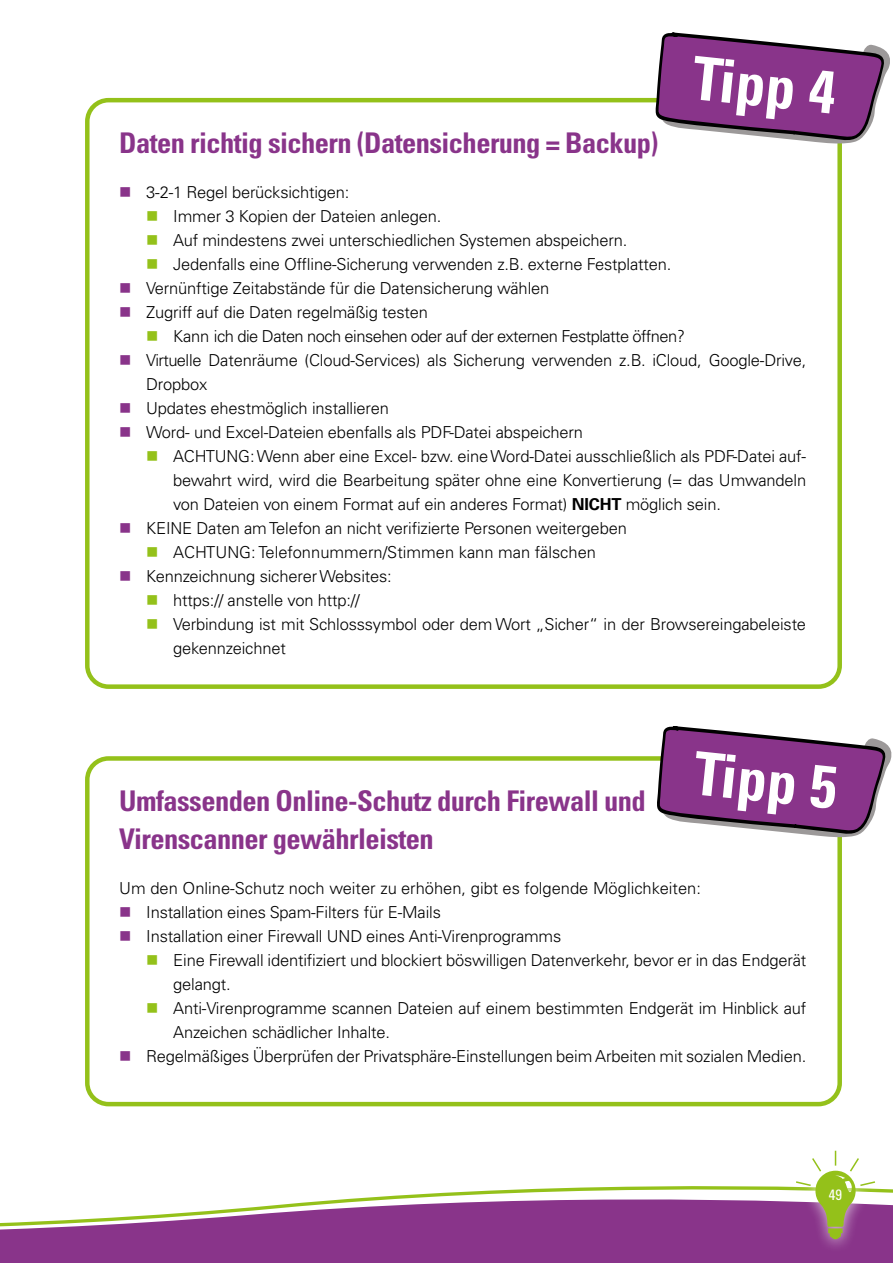
<style>
.page{position:relative;width:893px;height:1263px;background:#fff}
.page>*{position:absolute;margin:0;border:0;box-sizing:border-box;transform-origin:0 0}
.t1{font:700 condensed 60px "Univers LT Pro";color:#fff}
.t2{font:700 condensed 28.5px/37.5px "Univers LT Pro";letter-spacing:-.02em;color:#89348a}
.t3{font:300 16.5px/24px "Univers LT Pro 45";letter-spacing:-.01em;color:#000}
.t4{font:300 16.5px "Univers LT Pro 45";letter-spacing:-.035em;color:#000}
.t5{font:condensed 15px "Univers LT Pro";color:#fff}
.s1{font-family:"Univers LT Pro 65";font-weight:700}
</style>
<div class="page">
<svg style="left:0;top:1186px;width:893px;height:77px;fill:#89348a"></svg>
<div style="left:784px;top:1138px;width:103px;height:114px;background:#fff;opacity:.75"></div>
<svg style="left:794px;top:1151px;width:83px;height:88px"></svg>
<div style="left:85px;top:98px;width:757px;height:591px;border:4px solid #94c11a;border-radius:21px"></div>
<svg style="left:655px;top:32px;width:235px;height:112px"></svg>
<div style="left:85px;top:756px;width:757px;height:350px;border:4px solid #94c11a;border-radius:21px"></div>
<svg style="left:656px;top:726px;width:236px;height:111px"></svg>
<h1 class="t1" style="left:696px;top:41px;width:145px;rotate:6deg">Tipp 4</h1>
<h2 class="t2" style="left:119px;top:123px;width:540px">Daten richtig sichern (Datensicherung = Backup)</h2>
<p class="t3" style="left:146px;top:180px;width:205px">3-2-1 Regel berücksichtigen:</p>
<p class="t3" style="left:173px;top:204px;width:270px">Immer 3 Kopien der Dateien anlegen.</p>
<p class="t3" style="left:173px;top:228px;width:456px">Auf mindestens zwei unterschiedlichen Systemen abspeichern.</p>
<p class="t3" style="left:173px;top:252px;width:500px">Jedenfalls eine Offline-Sicherung verwenden z.B. externe Festplatten.</p>
<p class="t3" style="left:146px;top:276px;width:405px">Vernünftige Zeitabstände für die Datensicherung wählen</p>
<p class="t3" style="left:146px;top:300px;width:283px">Zugriff auf die Daten regelmäßig testen</p>
<p class="t4" style="left:173px;top:325px;width:513px">Kann ich die Daten noch einsehen oder auf der externen Festplatte öffnen?</p>
<p class="t3" style="left:146px;top:348px;width:662px">Virtuelle Datenräume (Cloud-Services) als Sicherung verwenden z.B. iCloud, Google-Drive,</p>
<p class="t3" style="left:146px;top:372px;width:63px">Dropbox</p>
<p class="t3" style="left:146px;top:396px;width:244px">Updates ehestmöglich installieren</p>
<p class="t3" style="left:146px;top:420px;width:438px">Word- und Excel-Dateien ebenfalls als PDF-Datei abspeichern</p>
<p class="t3" style="left:173px;top:444px;width:634px">ACHTUNG: Wenn aber eine Excel- bzw. eine Word-Datei ausschließlich als PDF-Datei auf-</p>
<p class="t3" style="left:173px;top:468px;width:635px">bewahrt wird, wird die Bearbeitung später ohne eine Konvertierung (= das Umwandeln</p>
<p class="t3" style="left:173px;top:492px;width:549px">von Dateien von einem Format auf ein anderes Format) <span class="s1">NICHT</span> möglich sein.</p>
<p class="t3" style="left:146px;top:516px;width:482px">KEINE Daten am Telefon an nicht verifizierte Personen weitergeben</p>
<p class="t3" style="left:173px;top:540px;width:424px">ACHTUNG: Telefonnummern/Stimmen kann man fälschen</p>
<p class="t3" style="left:146px;top:564px;width:247px">Kennzeichnung sicherer Websites:</p>
<p class="t3" style="left:173px;top:588px;width:188px">https:// anstelle von http://</p>
<p class="t3" style="left:173px;top:612px;width:634px">Verbindung ist mit Schlosssymbol oder dem Wort „Sicher“ in der Browsereingabeleiste</p>
<p class="t3" style="left:173px;top:636px;width:114px">gekennzeichnet</p>
<h1 class="t1" style="left:698px;top:736px;width:145px;rotate:6deg">Tipp 5</h1>
<h2 class="t2" style="left:119px;top:782px;width:528px">Umfassenden Online-Schutz durch Firewall und<br>Virenscanner gewährleisten</h2>
<p class="t3" style="left:146px;top:876px;width:556px;text-indent:-27px">Um den Online-Schutz noch weiter zu erhöhen, gibt es folgende Möglichkeiten:<br>Installation eines Spam-Filters für E-Mails<br>Installation einer Firewall UND eines Anti-Virenprogramms</p>
<p class="t3" style="left:173px;top:948px;width:634px">Eine Firewall identifiziert und blockiert böswilligen Datenverkehr, bevor er in das Endgerät</p>
<p class="t3" style="left:173px;top:972px;width:59px">gelangt.</p>
<p class="t3" style="left:173px;top:996px;width:634px">Anti-Virenprogramme scannen Dateien auf einem bestimmten Endgerät im Hinblick auf</p>
<p class="t3" style="left:173px;top:1020px;width:218px">Anzeichen schädlicher Inhalte.</p>
<p class="t3" style="left:146px;top:1044px;width:662px">Regelmäßiges Überprüfen der Privatsphäre-Einstellungen beim Arbeiten mit sozialen Medien.</p>
<p class="t5" style="left:829px;top:1185px;width:15px">49</p>
</div>
